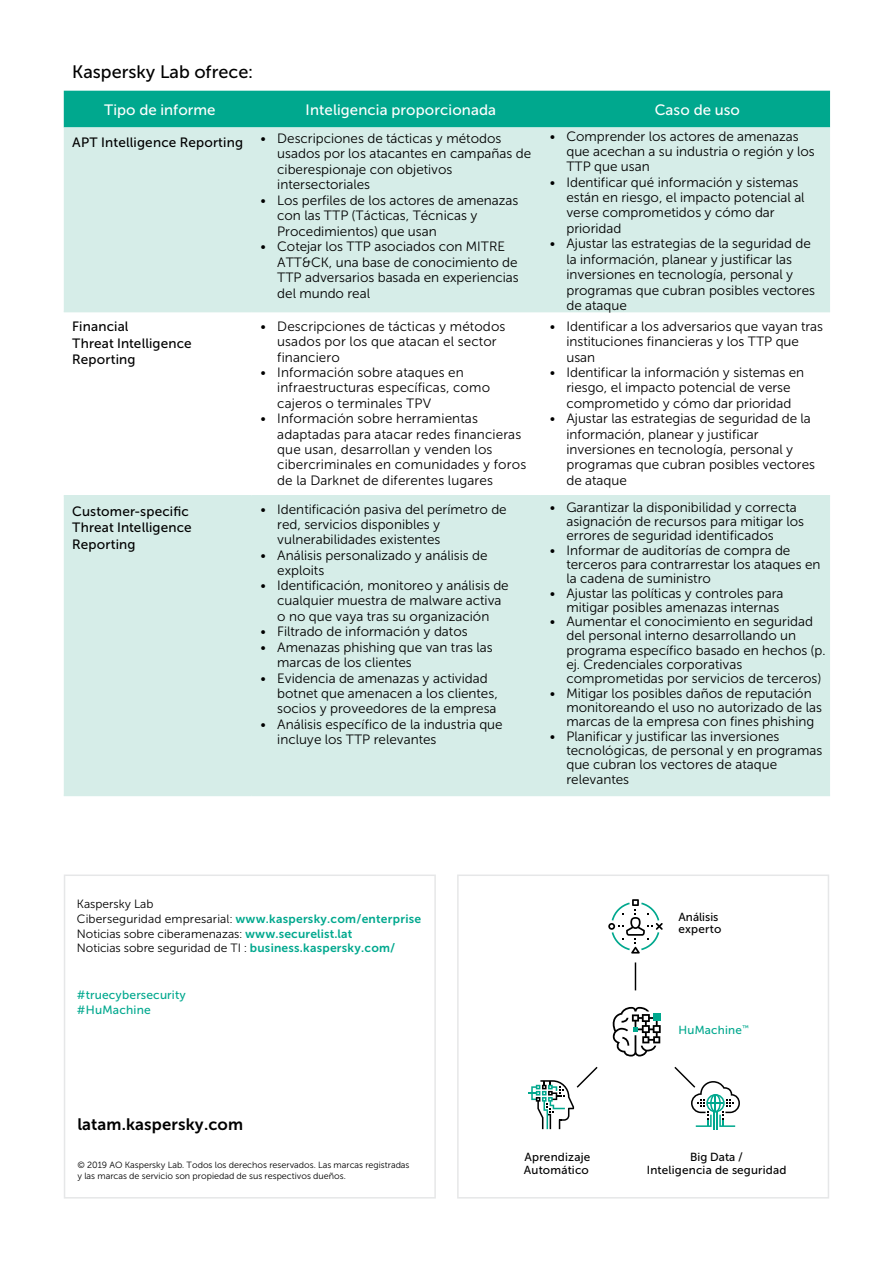
<style>
.page{position:relative;width:893px;height:1263px;background:#fff}
.page>*{position:absolute;margin:0;border:0;box-sizing:border-box;transform-origin:0 0}
.t1{font:18px "Museo Sans Cyrl 500";color:#000}
.t2{font:16.5px "Museo Sans Cyrl 700";letter-spacing:.005em;color:#000}
.t3{font:15px "Museo Sans Cyrl 500";letter-spacing:.01em;color:#fff}
.t4{font:13.5px/15.5px "Museo Sans Cyrl 300";color:#000}
.t5{font:13.5px/16.5px "Museo Sans Cyrl 500";letter-spacing:.015em;color:#000}
.t6{font:12px/14.7px "Museo Sans Cyrl 300";color:#000}
.t7{font:12px "Museo Sans Cyrl 700";letter-spacing:.02em;color:#00a88e}
.t8{font:12px/15px "Museo Sans Cyrl 500";letter-spacing:.01em;color:#00a88e}
.t9{font:11.7px/12.8px "Museo Sans Cyrl 500";letter-spacing:.015em;color:#000}
.t10{font:11.7px "Museo Sans Cyrl 500";letter-spacing:.02em;color:#00a88e}
.t11{font:9px/10.2px "Museo Sans Cyrl 300";color:#000}
.s1{font-family:"Museo Sans Cyrl 300";color:#000}
.s2{font-family:"Museo Sans Cyrl 700";color:#00a88e}
</style>
<div class="page">
<div style="left:457px;top:874px;width:372px;height:324px;border:2px solid #e6e7e8"></div>
<div style="left:64px;top:874px;width:372px;height:324px;border:2px solid #e6e7e8"></div>
<svg style="left:612px;top:1007px;width:49px;height:49px"></svg>
<svg style="left:608px;top:899px;width:55px;height:54px"></svg>
<svg style="left:674px;top:1066px;width:66px;height:64px"></svg>
<svg style="left:528px;top:1066px;width:70px;height:63px"></svg>
<svg style="left:635px;top:962px;width:1px;height:28px"></svg>
<div style="left:64px;top:91px;width:766px;height:36px;background:#00a88e"></div>
<svg style="left:64px;top:127px;width:766px;height:668px;fill:#d6ede8"></svg>
<hr style="left:64px;top:311px;width:188px;height:1px;background:#d6ede8">
<hr style="left:252px;top:311px;width:289px;height:1px;background:#d6ede8">
<hr style="left:541px;top:311px;width:289px;height:1px;background:#d6ede8">
<hr style="left:64px;top:495px;width:188px;height:1px;background:#d6ede8">
<hr style="left:252px;top:495px;width:289px;height:1px;background:#d6ede8">
<hr style="left:541px;top:495px;width:289px;height:1px;background:#d6ede8">
<hr style="left:64px;top:795px;width:188px;height:1px;background:#d6ede8">
<hr style="left:252px;top:795px;width:289px;height:1px;background:#d6ede8">
<hr style="left:541px;top:795px;width:289px;height:1px;background:#d6ede8">
<h1 class="t1" style="left:72px;top:62px;width:182px">Kaspersky Lab ofrece:</h1>
<p class="t3" style="left:104px;top:101px;width:113px">Tipo de informe</p>
<p class="t3" style="left:306px;top:101px;width:192px">Inteligencia proporcionada</p>
<p class="t3" style="left:655px;top:101px;width:87px">Caso de uso</p>
<p class="t5" style="left:72px;top:134px;width:172px">APT Intelligence Reporting</p>
<p class="t4" style="left:277px;top:130px;width:256px;text-indent:-17px">• Descripciones de tácticas y métodos usados por los atacantes en campañas de ciberespionaje con objetivos intersectoriales</p>
<p class="t4" style="left:277px;top:192px;width:243px;text-indent:-17px">• Los perfiles de los actores de amenazas con las TTP (Tácticas, Técnicas y<br>Procedimientos) que usan</p>
<p class="t4" style="left:277px;top:239px;width:243px;text-indent:-17px">• Cotejar los TTP asociados con MITRE<br>ATT&amp;CK, una base de conocimiento de<br>TTP adversarios basada en experiencias del mundo real</p>
<p class="t4" style="left:566px;top:129px;width:250px;text-indent:-17px">• Comprender los actores de amenazas que acechan a su industria o región y los<br>TTP que usan</p>
<p class="t4" style="left:566px;top:175px;width:240px;text-indent:-17px">• Identificar qué información y sistemas están en riesgo, el impacto potencial al verse comprometidos y cómo dar prioridad</p>
<p class="t4" style="left:566px;top:236px;width:250px;text-indent:-17px">• Ajustar las estrategias de la seguridad de la información, planear y justificar las inversiones en tecnología, personal y programas que cubran posibles vectores de ataque</p>
<p class="t5" style="left:72px;top:319px;width:121px">Financial<br>Threat Intelligence<br>Reporting</p>
<p class="t4" style="left:277px;top:319px;width:230px;text-indent:-17px">• Descripciones de tácticas y métodos usados por los que atacan el sector financiero</p>
<p class="t4" style="left:277px;top:365px;width:214px;text-indent:-17px">• Información sobre ataques en infraestructuras específicas, como cajeros o terminales TPV</p>
<p class="t4" style="left:277px;top:411px;width:251px;text-indent:-17px">• Información sobre herramientas adaptadas para atacar redes financieras que usan, desarrollan y venden los cibercriminales en comunidades y foros de la Darknet de diferentes lugares</p>
<p class="t5" style="left:72px;top:503px;width:121px">Customer-specific<br>Threat Intelligence<br>Reporting</p>
<p class="t4" style="left:277px;top:501px;width:231px;text-indent:-17px">• Identificación pasiva del perímetro de red, servicios disponibles y vulnerabilidades existentes</p>
<p class="t4" style="left:277px;top:548px;width:212px;line-height:15px;text-indent:-17px">• Análisis personalizado y análisis de exploits</p>
<p class="t4" style="left:277px;top:578px;width:233px;text-indent:-17px">• Identificación, monitoreo y análisis de cualquier muestra de malware activa o no que vaya tras su organización</p>
<p class="t4" style="left:260px;top:624px;width:209px">• Filtrado de información y datos</p>
<p class="t4" style="left:277px;top:640px;width:217px;line-height:15px;text-indent:-17px">• Amenazas phishing que van tras las marcas de los clientes</p>
<p class="t4" style="left:277px;top:671px;width:222px;text-indent:-17px">• Evidencia de amenazas y actividad botnet que amenacen a los clientes, socios y proveedores de la empresa</p>
<p class="t4" style="left:277px;top:717px;width:227px;line-height:15px;text-indent:-17px">• Análisis específico de la industria que incluye los TTP relevantes</p>
<p class="t4" style="left:566px;top:319px;width:258px;text-indent:-17px">• Identificar a los adversarios que vayan tras instituciones financieras y los TTP que usan</p>
<p class="t4" style="left:549px;top:365px;width:256px;text-align:center">• Identificar la información y sistemas en riesgo, el impacto potencial de verse comprometido y cómo dar prioridad</p>
<p class="t4" style="left:566px;top:411px;width:250px;text-indent:-17px">• Ajustar las estrategias de seguridad de la información, planear y justificar inversiones en tecnología, personal y programas que cubran posibles vectores de ataque</p>
<p class="t4" style="left:566px;top:500px;width:239px;line-height:14.2px;text-indent:-17px">• Garantizar la disponibilidad y correcta asignación de recursos para mitigar los errores de seguridad identificados</p>
<p class="t4" style="left:566px;top:543px;width:256px;line-height:14.2px;text-indent:-17px">• Informar de auditorías de compra de terceros para contrarrestar los ataques en la cadena de suministro</p>
<p class="t4" style="left:566px;top:586px;width:219px;line-height:14px;text-indent:-17px">• Ajustar las políticas y controles para mitigar posibles amenazas internas</p>
<p class="t4" style="left:566px;top:614px;width:261px;line-height:14.2px;text-indent:-17px">• Aumentar el conocimiento en seguridad del personal interno desarrollando un programa específico basado en hechos (p. ej. Credenciales corporativas comprometidas por servicios de terceros)</p>
<p class="t4" style="left:566px;top:686px;width:257px;line-height:14.2px;text-indent:-17px">• Mitigar los posibles daños de reputación monitoreando el uso no autorizado de las marcas de la empresa con fines phishing</p>
<p class="t4" style="left:566px;top:729px;width:257px;line-height:14.2px;text-indent:-17px">• Planificar y justificar las inversiones tecnológicas, de personal y en programas que cubran los vectores de ataque relevantes</p>
<p class="t6" style="left:77px;top:897px;width:78px">Kaspersky Lab</p>
<p class="t7" style="left:77px;top:912px;width:346px"><span class="s1">Ciberseguridad empresarial:</span> www.kaspersky.com/enterprise</p>
<p class="t6" style="left:77px;top:926px;width:320px">Noticias sobre ciberamenazas: <span class="s2">www.securelist.lat<br></span>Noticias sobre seguridad de TI : <span class="s2">business.kaspersky.com/</span></p>
<p class="t8" style="left:77px;top:987px;width:110px">#truecybersecurity #HuMachine</p>
<p class="t9" style="left:678px;top:910px;width:44px">Análisis experto</p>
<p class="t10" style="left:678px;top:1023px;width:72px">HuMachine<sup>™</sup></p>
<p class="t2" style="left:77px;top:1115px;width:167px">latam.kaspersky.com</p>
<p class="t11" style="left:77px;top:1160px;width:334px">© 2019 AO Kaspersky Lab. Todos los derechos reservados. Las marcas registradas y las marcas de servicio son propiedad de sus respectivos dueños.</p>
<p class="t9" style="left:524px;top:1150px;width:68px;line-height:13.2px">Aprendizaje<br>Automático</p>
<p class="t9" style="left:647px;top:1151px;width:141px;text-align:center">Big Data /<br>Inteligencia de seguridad</p>
</div>
